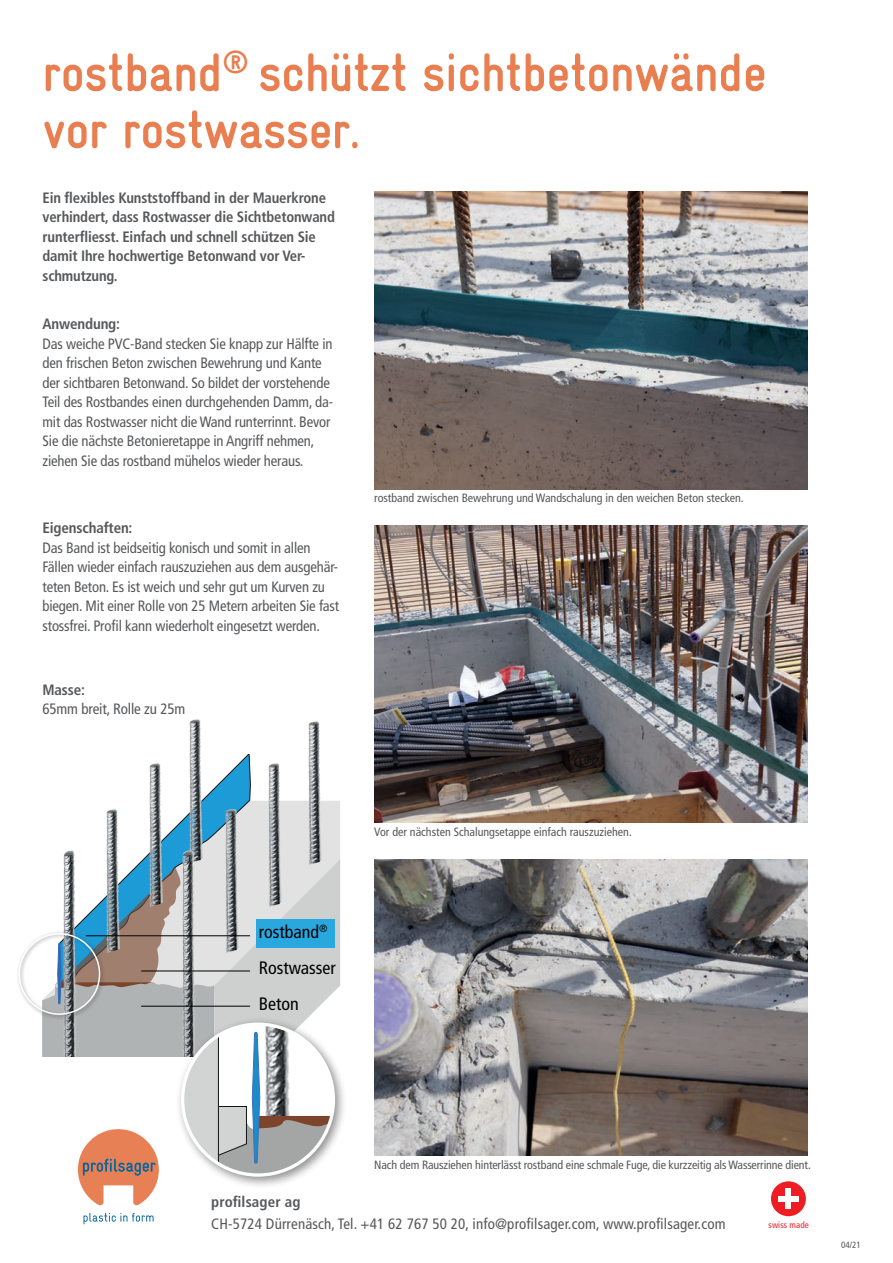
<style>
.page{position:relative;width:893px;height:1263px;background:#fff}
.page>*{position:absolute;margin:0;border:0;box-sizing:border-box;transform-origin:0 0}
.t1{font:700 condensed 54px/57px "Gravur";letter-spacing:-.01em;color:#e97e51}
.t2{font:condensed 18px/36px "Frutiger LT Com";color:#000001}
.t3{font:condensed 15px/19.5px "Frutiger LT Com";letter-spacing:-.01em;color:#57585a}
.t4{font:700 condensed 15px/19.5px "Frutiger LT Com";letter-spacing:-.01em;color:#57585a}
.t5{font:condensed 15px "Frutiger LT Com";letter-spacing:.01em;color:#57585a}
.t6{font:700 condensed 15px "Frutiger LT Com";letter-spacing:.01em;color:#57585a}
.t7{font:condensed 12px "Frutiger LT Com";color:#57585a}
.t8{font:condensed 9px "Frutiger LT Com";letter-spacing:.01em;color:#ee1d23}
.t9{font:condensed 9px "Frutiger LT Com";color:#57585a}
</style>
<div class="page">
<img style="left:374px;top:191px;width:434px;height:298px">
<img style="left:374px;top:859px;width:434px;height:297px">
<div style="left:771px;top:1181px;width:35px;height:35px;background:#ee1d23;border-radius:50%"></div>
<div style="left:786px;top:1188px;width:5px;height:21px;background:#fff"></div>
<div style="left:778px;top:1196px;width:21px;height:5px;background:#fff"></div>
<img style="left:374px;top:525px;width:434px;height:298px">
<div style="left:251px;top:801px;width:89px;height:58px;background:#e1e2e1"></div>
<svg style="left:69px;top:754px;width:182px;height:105px"></svg>
<img style="left:106px;top:809px;width:13px;height:50px">
<img style="left:63px;top:851px;width:13px;height:8px">
<img style="left:149px;top:764px;width:13px;height:95px">
<img style="left:189px;top:720px;width:13px;height:139px">
<img style="left:183px;top:851px;width:13px;height:8px">
<img style="left:309px;top:721px;width:13px;height:138px">
<img style="left:226px;top:809px;width:13px;height:50px">
<img style="left:269px;top:764px;width:13px;height:95px">
<div style="left:175px;top:1017px;width:172px;height:172px;background:#231f20;opacity:.5"></div>
<div style="left:16px;top:930px;width:90px;height:90px;background:#231f20;opacity:.5"></div>
<svg style="left:42px;top:859px;width:298px;height:365px"></svg>
<h1 class="t1" style="left:43px;top:44px;width:726px">rostband<sup>®</sup> schützt sichtbetonwände vor rostwasser.</h1>
<p class="t4" style="left:43px;top:188px;width:294px">Ein flexibles Kunststoffband in der Mauerkrone verhindert, dass Rostwasser die Sichtbetonwand runterfliesst. Einfach und schnell schützen Sie damit Ihre hochwertige Betonwand vor Ver&shy;schmutzung.</p>
<p class="t4" style="left:43px;top:314px;width:79px">Anwendung:</p>
<p class="t3" style="left:43px;top:334px;width:292px">Das weiche PVC-Band stecken Sie knapp zur Hälfte in den frischen Beton zwischen Bewehrung und Kante der sichtbaren Betonwand. So bildet der vorstehende Teil des Rostbandes einen durchgehenden Damm, da&shy;mit das Rostwasser nicht die Wand runterrinnt. Bevor Sie die nächste Betonieretappe in Angriff nehmen, ziehen Sie das rostband mühelos wieder heraus.</p>
<p class="t4" style="left:43px;top:518px;width:92px">Eigenschaften:</p>
<p class="t3" style="left:43px;top:538px;width:298px">Das Band ist beidseitig konisch und somit in allen Fällen wieder einfach rauszuziehen aus dem ausgehär&shy;teten Beton. Es ist weich und sehr gut um Kurven zu biegen. Mit einer Rolle von 25 Metern arbeiten Sie fast stossfrei. Profil kann wiederholt eingesetzt werden.</p>
<p class="t4" style="left:43px;top:680px;width:44px">Masse:</p>
<p class="t3" style="left:43px;top:699px;width:144px">65mm breit, Rolle zu 25m</p>
<p class="t7" style="left:374px;top:491px;width:371px">rostband zwischen Bewehrung und Wandschalung in den weichen Beton stecken.</p>
<p class="t2" style="left:259px;top:914px;width:78px">rostband<sup>®<br></sup>Rostwasser<br>Beton</p>
<p class="t7" style="left:374px;top:825px;width:259px">Vor der nächsten Schalungsetappe einfach rauszuziehen.</p>
<p class="t7" style="left:374px;top:1157px;width:438px">Nach dem Rausziehen hinterlässt rostband eine schmale Fuge, die kurzzeitig als Wasserrinne dient.</p>
<p class="t6" style="left:211px;top:1193px;width:91px">profilsager ag</p>
<p class="t5" style="left:211px;top:1215px;width:516px">CH-5724 Dürrenäsch, Tel. +41 62 767 50 20, info@profilsager.com, www.profilsager.com</p>
<p class="t8" style="left:769px;top:1219px;width:42px">swiss made</p>
<p class="t9" style="left:841px;top:1240px;width:21px">04/21</p>
</div>
